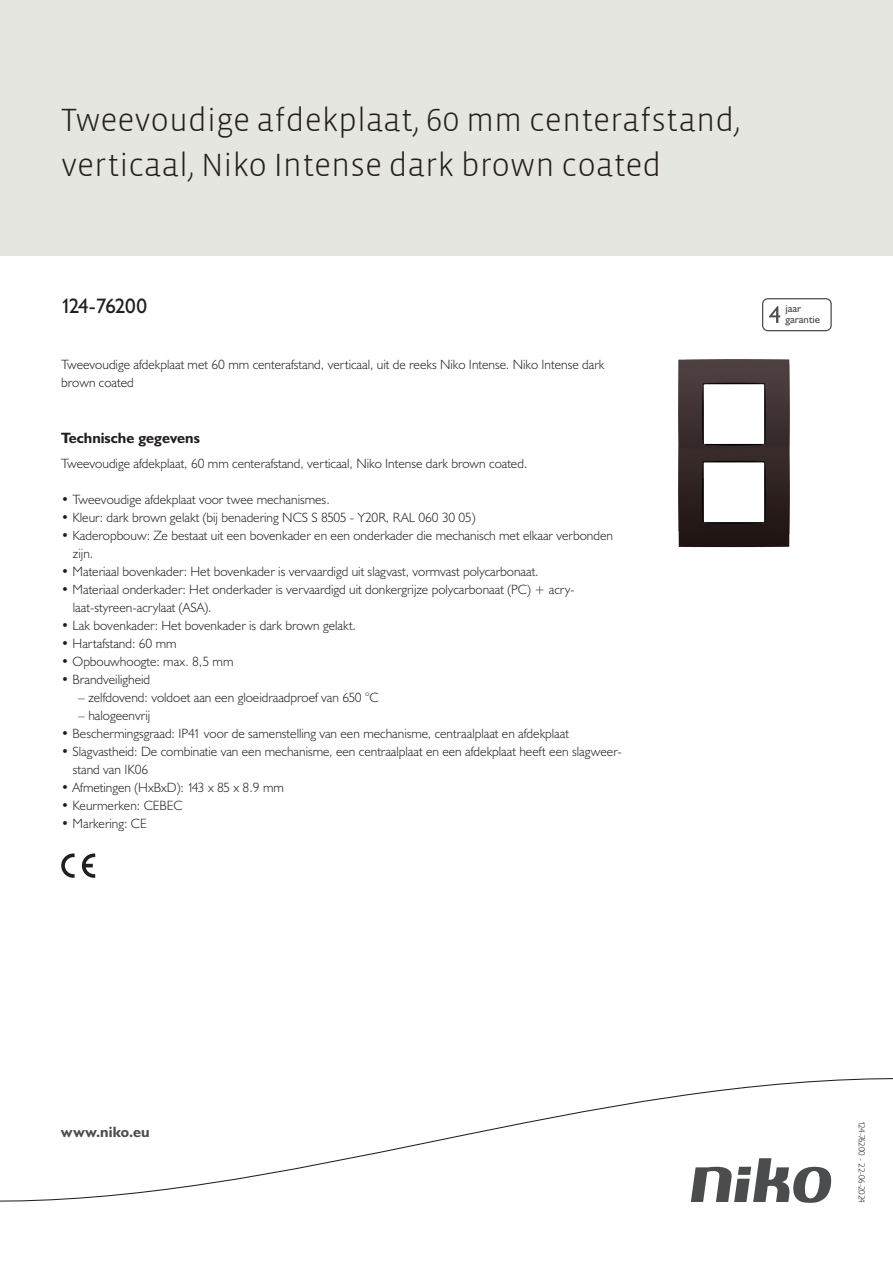
<style>
.page{position:relative;width:893px;height:1263px;background:#fff}
.page>*{position:absolute;margin:0;border:0;box-sizing:border-box;transform-origin:0 0}
.Title_datasheets{font:300 33px/45px "Vista Sans";color:#231f20}
.Article_number{font:21px "Humanist 521 BT";letter-spacing:-.05em;color:#231f20}
.Titles_parts{font:700 15px "Humanist 521 BT";color:#231f20}
.titel_afbeelding{font:700 15px "Humanist 521 BT";letter-spacing:.005em;color:#4b4c4d}
.USP_Bullets{font:300 13.5px/18px "Humanist 521 BT";color:#231f20}
.Platte_tekst_CAB{font:300 13.5px/18px "Humanist 521 BT";color:#231f20}
.USP_Bullets_level_2{font:300 13.5px "Humanist 521 BT";color:#231f20}
.t1{font:10.8px/10.8px "Humanist 521 BT";color:#4b4c4d}
.Revision{font:300 9px "Humanist 521 BT";letter-spacing:-.05em;color:#231f20}
</style>
<div class="page">
<div style="left:0;top:0;width:893px;height:255px;background:#e6e6e0"></div>
<svg style="left:82px;top:853px;width:13px;height:25px"></svg>
<svg style="left:61px;top:853px;width:14px;height:25px"></svg>
<svg style="left:762px;top:298px;width:70px;height:33px"></svg>
<svg style="left:0;top:1078px;width:893px;height:125px"></svg>
<img style="left:678px;top:359px;width:112px;height:189px">
<p class="Title_datasheets" style="left:61px;top:98px;width:681px">Tweevoudige afdekplaat, 60 mm centerafstand, verticaal, Niko Intense dark brown coated</p>
<p class="Article_number" style="left:61px;top:293px;width:87px">124-76200</p>
<p class="t1" style="left:785px;top:303px;width:36px">jaar garantie</p>
<p class="Platte_tekst_CAB" style="left:61px;top:355px;width:545px">Tweevoudige afdekplaat met 60 mm centerafstand, verticaal, uit de reeks Niko Intense. Niko Intense dark brown coated</p>
<p class="Titles_parts" style="left:61px;top:429px;width:140px">Technische gegevens</p>
<p class="Platte_tekst_CAB" style="left:61px;top:454px;width:468px">Tweevoudige afdekplaat, 60 mm centerafstand, verticaal, Niko Intense dark brown coated.</p>
<p class="USP_Bullets" style="left:61px;top:490px;width:270px">• Tweevoudige afdekplaat voor twee mechanismes.</p>
<p class="USP_Bullets" style="left:61px;top:508px;width:416px">• Kleur: dark brown gelakt (bij benadering NCS S 8505 - Y20R, RAL 060 30 05)</p>
<p class="USP_Bullets" style="left:73px;top:526px;width:542px;text-indent:-12px">• Kaderopbouw: Ze bestaat uit een bovenkader en een onderkader die mechanisch met elkaar verbonden zijn.</p>
<p class="USP_Bullets" style="left:61px;top:562px;width:479px">• Materiaal bovenkader: Het bovenkader is vervaardigd uit slagvast, vormvast polycarbonaat.</p>
<p class="USP_Bullets" style="left:73px;top:580px;width:503px;text-indent:-12px">• Materiaal onderkader: Het onderkader is vervaardigd uit donkergrijze polycarbonaat (PC) + acry&shy;laat-styreen-acrylaat (ASA).</p>
<p class="USP_Bullets" style="left:61px;top:616px;width:296px">• Lak bovenkader: Het bovenkader is dark brown gelakt.</p>
<p class="USP_Bullets" style="left:61px;top:634px;width:117px">• Hartafstand: 60 mm</p>
<p class="USP_Bullets" style="left:61px;top:652px;width:174px">• Opbouwhoogte: max. 8,5 mm</p>
<p class="USP_Bullets" style="left:61px;top:670px;width:91px">• Brandveiligheid</p>
<p class="USP_Bullets_level_2" style="left:78px;top:689px;width:302px">– zelfdovend: voldoet aan een gloeidraadproef van 650 °C</p>
<p class="USP_Bullets_level_2" style="left:78px;top:707px;width:73px">– halogeenvrij</p>
<p class="USP_Bullets" style="left:61px;top:724px;width:509px">• Beschermingsgraad: IP41 voor de samenstelling van een mechanisme, centraalplaat en afdekplaat</p>
<p class="USP_Bullets" style="left:73px;top:742px;width:550px;text-indent:-12px">• Slagvastheid: De combinatie van een mechanisme, een centraalplaat en een afdekplaat heeft een slagweer&shy;stand van IK06</p>
<p class="USP_Bullets" style="left:61px;top:778px;width:224px">• Afmetingen (HxBxD): 143 x 85 x 8.9 mm</p>
<p class="USP_Bullets" style="left:61px;top:796px;width:123px">• Keurmerken: CEBEC</p>
<p class="USP_Bullets" style="left:61px;top:814px;width:87px">• Markering: CE</p>
<p class="titel_afbeelding" style="left:61px;top:1122px;width:90px">www.niko.eu</p>
<p class="Revision" style="left:868px;top:1121px;width:83px;rotate:90deg">124-76200 - 22-06-2024</p>
</div>
